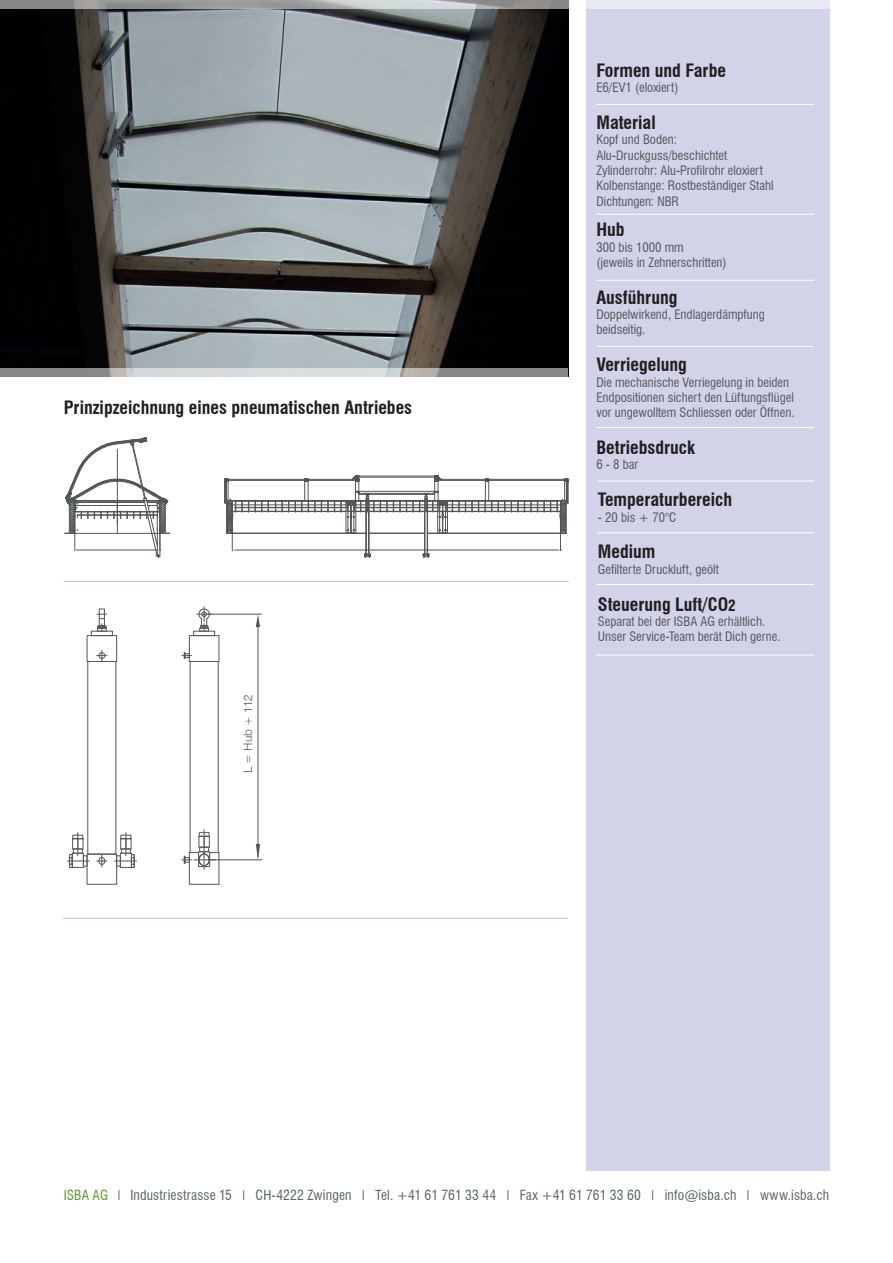
<style>
.page{position:relative;width:893px;height:1263px;background:#fff}
.page>*{position:absolute;margin:0;border:0;box-sizing:border-box;transform-origin:0 0}
.t1{font:700 condensed 18px "Swiss 721 BT";color:#231f20}
.t2{font:condensed 13.65px "Swiss 721 BT";letter-spacing:.01em;color:#56655f}
.t3{font:condensed 12.75px/15.3px "Swiss 721 BT";color:#57585a}
.t4{font:300 11.85px "Swiss 721 BT";color:#535657}
.s1{font-size:15px}
.s2{color:#5c9731}
.s3{font-weight:300;font-stretch:normal}
</style>
<div class="page">
<img style="left:0;top:9px;width:568px;height:359px">
<div style="left:586px;top:0;width:243px;height:1171px;background:#d2d2e9"></div>
<hr style="left:596px;top:214px;width:218px;height:1px;background:#fff">
<hr style="left:596px;top:427px;width:218px;height:1px;background:#fff">
<svg style="left:0;top:0;width:830px;height:9px;background:#b8b9bd"></svg>
<svg style="left:0;top:368px;width:568px;height:8px;background:#b2b4b5"></svg>
<hr style="left:597px;top:532px;width:217px;height:1px;background:#fff">
<hr style="left:596px;top:584px;width:218px;height:1px;background:#fff">
<hr style="left:487px;top:480px;width:79px;height:1px;background:#535657">
<hr style="left:487px;top:479px;width:79px;height:1px;background:#535657">
<hr style="left:437px;top:480px;width:50px;height:1px;background:#535657">
<hr style="left:437px;top:479px;width:50px;height:1px;background:#535657">
<hr style="left:227px;top:505px;width:339px;height:1px;background:#535657">
<hr style="left:428px;top:533px;width:132px;height:1px;background:#535657">
<hr style="left:433px;top:500px;width:127px;height:1px;background:#535657">
<hr style="left:443px;top:511px;width:117px;height:1px;background:#535657">
<hr style="left:445px;top:501px;width:113px;height:1px;background:#535657">
<hr style="left:445px;top:507px;width:113px;height:1px;background:#535657">
<svg style="left:472px;top:479px;width:66px;height:34px"></svg>
<hr style="left:235px;top:550px;width:323px;height:1px;background:#535657">
<svg style="left:224px;top:475px;width:242px;height:83px"></svg>
<svg style="left:544px;top:479px;width:25px;height:72px"></svg>
<svg style="left:65px;top:438px;width:105px;height:120px"></svg>
<hr style="left:596px;top:104px;width:218px;height:1px;background:#fff">
<hr style="left:596px;top:280px;width:218px;height:1px;background:#fff">
<hr style="left:597px;top:481px;width:217px;height:1px;background:#fff">
<hr style="left:597px;top:346px;width:216px;height:1px;background:#fff">
<hr style="left:64px;top:581px;width:505px;height:1px;background:#bec0e0">
<hr style="left:596px;top:655px;width:218px;height:1px;background:#fff">
<div style="left:87px;top:635px;width:30px;height:27px;border:1px solid #535657"></div>
<div style="left:91px;top:631px;width:22px;height:5px;border:1px solid #535657"></div>
<div style="left:99px;top:609px;width:6px;height:17px;border:1px solid #535657"></div>
<svg style="left:67px;top:832px;width:21px;height:36px"></svg>
<svg style="left:114px;top:832px;width:22px;height:36px"></svg>
<div style="left:87px;top:854px;width:30px;height:30px;border:1px solid #535657"></div>
<div style="left:189px;top:635px;width:30px;height:27px;border:1px solid #535657"></div>
<div style="left:193px;top:631px;width:22px;height:5px;border:1px solid #535657"></div>
<hr style="left:219px;top:852px;width:1px;height:32px;background:#535657">
<hr style="left:189px;top:884px;width:30px;height:1px;background:#535657">
<hr style="left:189px;top:852px;width:1px;height:32px;background:#535657">
<hr style="left:218px;top:662px;width:1px;height:190px;background:#535657">
<svg style="left:182px;top:652px;width:36px;height:10px"></svg>
<hr style="left:190px;top:661px;width:1px;height:191px;background:#535657">
<svg style="left:182px;top:830px;width:37px;height:39px"></svg>
<hr style="left:208px;top:859px;width:54px;height:1px;background:#535657">
<hr style="left:208px;top:614px;width:54px;height:1px;background:#535657">
<hr style="left:258px;top:627px;width:1px;height:230px;background:#535657">
<svg style="left:256px;top:844px;width:4px;height:16px"></svg>
<svg style="left:256px;top:614px;width:4px;height:13px"></svg>
<svg style="left:97px;top:614px;width:10px;height:17px"></svg>
<svg style="left:197px;top:607px;width:15px;height:24px"></svg>
<svg style="left:97px;top:650px;width:10px;height:11px"></svg>
<svg style="left:97px;top:855px;width:10px;height:12px"></svg>
<hr style="left:63px;top:918px;width:505px;height:1px;background:#bec0e0">
<h1 class="t1" style="left:64px;top:397px;width:350px">Prinzipzeichnung eines pneumatischen Antriebes</h1>
<p class="t4" style="left:241px;top:773px;width:80px;rotate:-90deg">L = Hub + 112</p>
<h1 class="t1" style="left:596px;top:60px;width:131px">Formen und Farbe</h1>
<p class="t3" style="left:596px;top:80px;width:84px">E6/EV1 (eloxiert)</p>
<h1 class="t1" style="left:596px;top:112px;width:61px">Material</h1>
<p class="t3" style="left:596px;top:132px;width:179px">Kopf und Boden:<br>Alu-Druckguss/beschichtet<br>Zylinderrohr: Alu-Profilrohr eloxiert<br>Kolbenstange: Rostbeständiger Stahl<br>Dichtungen: NBR</p>
<h1 class="t1" style="left:596px;top:219px;width:30px">Hub</h1>
<p class="t3" style="left:596px;top:239px;width:132px">300 bis 1000 mm<br>(jeweils in Zehnerschritten)</p>
<h1 class="t1" style="left:596px;top:286px;width:83px">Ausführung</h1>
<p class="t3" style="left:596px;top:307px;width:170px">Doppelwirkend, Endlagerdämpfung beidseitig.</p>
<h1 class="t1" style="left:596px;top:354px;width:92px">Verriegelung</h1>
<p class="t3" style="left:596px;top:374px;width:200px">Die mechanische Verriegelung in beiden<br>Endpositionen sichert den Lüftungsflügel vor ungewolltem Schliessen oder Öffnen.</p>
<h1 class="t1" style="left:596px;top:437px;width:100px">Betriebsdruck</h1>
<p class="t3" style="left:596px;top:457px;width:43px">6 - 8 bar</p>
<h1 class="t1" style="left:598px;top:489px;width:136px">Temperaturbereich</h1>
<p class="t3" style="left:598px;top:509px;width:80px">- 20 bis + 70°C</p>
<h1 class="t1" style="left:598px;top:541px;width:59px">Medium</h1>
<p class="t3" style="left:598px;top:561px;width:122px">Gefilterte Druckluft, geölt</p>
<h1 class="t1" style="left:598px;top:593px;width:139px">Steuerung Luft/CO<span class="s1">2</span></h1>
<p class="t3" style="left:598px;top:614px;width:184px">Separat bei der ISBA AG erhältlich.<br>Unser Service-Team berät Dich gerne.</p>
<p class="t2" style="left:64px;top:1186px;width:767px"><span class="s2">ISBA AG</span> <span class="s3">I</span> Industriestrasse 15 <span class="s3">I</span> CH-4222 Zwingen <span class="s3">I</span> Tel. +41 61 761 33 44 <span class="s3">I</span> Fax +41 61 761 33 60 <span class="s3">I</span> info@isba.ch <span class="s3">I</span> www.isba.ch</p>
</div>
